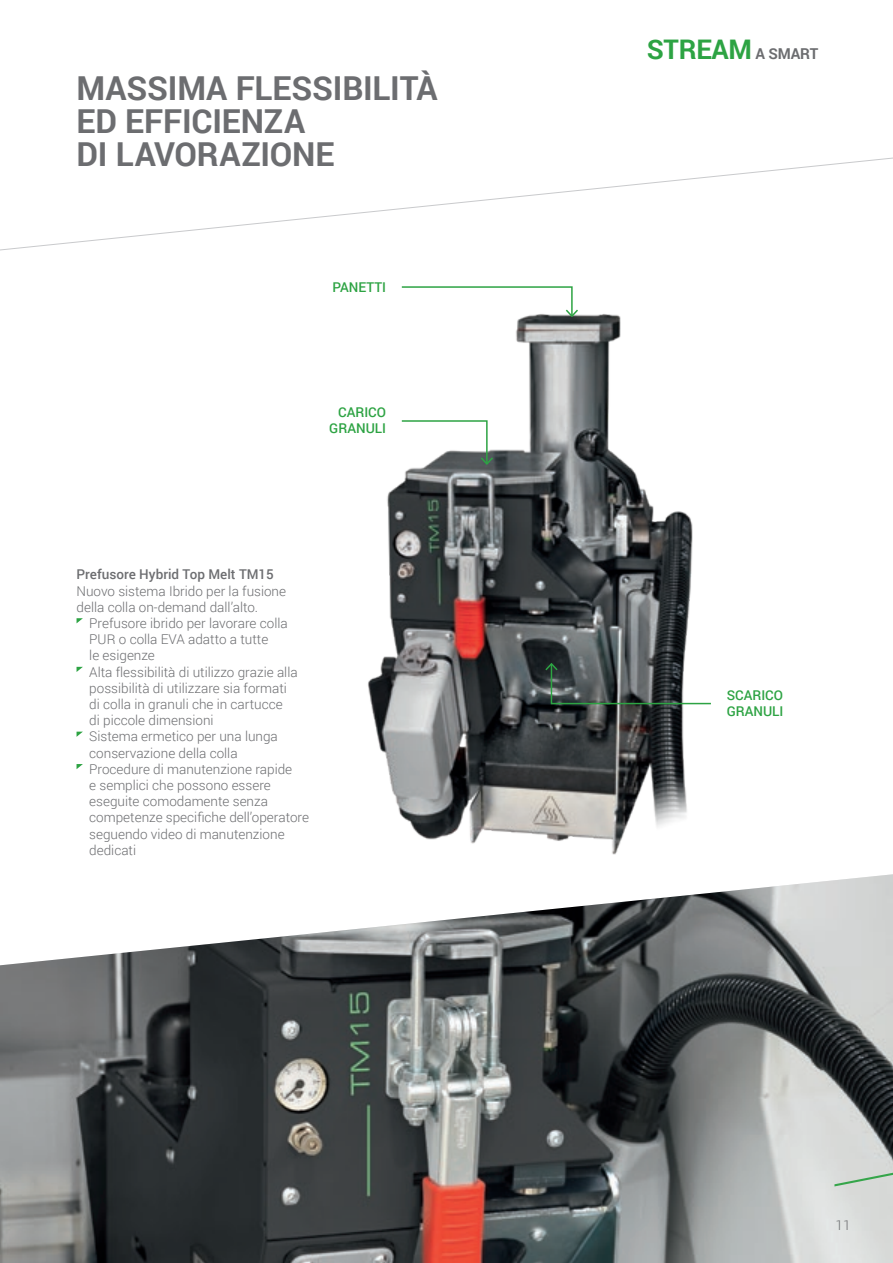
<style>
.page{position:relative;width:893px;height:1263px;background:#fff}
.page>*{position:absolute;margin:0;border:0;box-sizing:border-box;transform-origin:0 0}
.t1{font:700 33px/33px "Roboto";letter-spacing:-.005em;color:#6c6d70}
.t2{font:700 27px "Roboto";letter-spacing:-.01em;color:#2da343}
.t3{font:300 13.5px/16.2px "Roboto";color:#6c6d70}
.t4{font:500 13.5px "Roboto";color:#2da343}
.t5{font:500 13.5px "Roboto";color:#6c6d70}
.s1{font-size:15px;color:#6c6d70}
</style>
<div class="page">
<img style="left:0;top:874px;width:893px;height:389px">
<svg style="left:0;top:157px;width:893px;height:94px"></svg>
<svg style="left:834px;top:1170px;width:59px;height:16px"></svg>
<img style="left:351px;top:314px;width:365px;height:561px">
<svg style="left:400px;top:286px;width:180px;height:32px"></svg>
<svg style="left:400px;top:419px;width:95px;height:47px"></svg>
<svg style="left:544px;top:662px;width:168px;height:43px"></svg>
<svg style="left:77px;top:618px;width:6px;height:5px"></svg>
<svg style="left:77px;top:667px;width:6px;height:5px"></svg>
<svg style="left:77px;top:732px;width:6px;height:5px"></svg>
<svg style="left:77px;top:764px;width:6px;height:5px"></svg>
<p class="t1" style="left:77px;top:70px;width:362px">MASSIMA FLESSIBILITÀ<br>ED EFFICIENZA<br>DI LAVORAZIONE</p>
<p class="t4" style="left:333px;top:277px;width:55px">PANETTI</p>
<p class="t4" style="left:338px;top:403px;width:49px">CARICO</p>
<p class="t4" style="left:329px;top:419px;width:58px">GRANULI</p>
<p class="t5" style="left:77px;top:565px;width:199px">Prefusore Hybrid Top Melt TM15</p>
<p class="t3" style="left:77px;top:582px;width:211px">Nuovo sistema Ibrido per la fusione</p>
<p class="t3" style="left:77px;top:598px;width:183px">della colla on-demand dall’alto.</p>
<p class="t3" style="left:89px;top:615px;width:200px">Prefusore ibrido per lavorare colla<br>PUR o colla EVA adatto a tutte<br>le esigenze</p>
<p class="t3" style="left:89px;top:663px;width:210px">Alta flessibilità di utilizzo grazie alla possibilità di utilizzare sia formati di colla in granuli che in cartucce<br>di piccole dimensioni</p>
<p class="t3" style="left:89px;top:728px;width:190px">Sistema ermetico per una lunga conservazione della colla</p>
<p class="t3" style="left:89px;top:760px;width:221px">Procedure di manutenzione rapide<br>e semplici che possono essere eseguite comodamente senza competenze specifiche dell’operatore seguendo video di manutenzione dedicati</p>
<p class="t2" style="left:647px;top:30px;width:173px">STREAM <span class="s1">A SMART</span></p>
<p class="t4" style="left:727px;top:686px;width:58px">SCARICO</p>
<p class="t4" style="left:727px;top:702px;width:58px">GRANULI</p>
<p class="t3" style="left:836px;top:1216px;width:16px">11</p>
</div>
